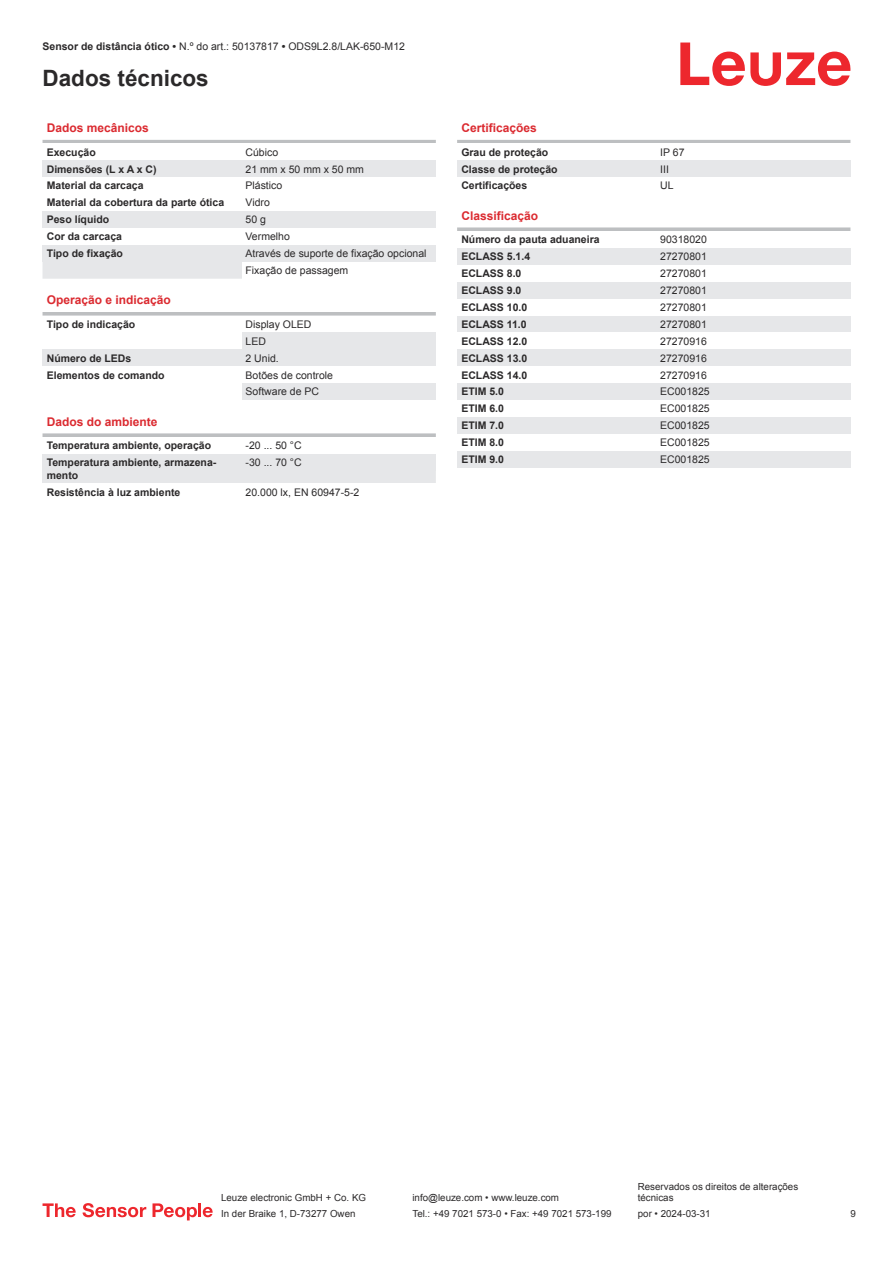
<style>
.page{position:relative;width:893px;height:1263px;background:#fff}
.page>*{position:absolute;margin:0;border:0;box-sizing:border-box;transform-origin:0 0}
.t1{font:700 22.5px "Arial";color:#2b292a}
.t2{font:700 12px "Arial";color:#db2a30}
.t3{font:700 10.5px/12.6px "Arial";color:#2b292a}
.t4{font:10.5px/17px "Arial";color:#2b292a}
.t5{font:9.75px/11.7px "Arial";color:#2b292a}
.s1{font-weight:700}
</style>
<div class="page">
<svg style="left:680px;top:43px;width:170px;height:43px"></svg>
<svg style="left:43px;top:262px;width:393px;height:221px"></svg>
<hr style="left:43px;top:140px;width:393px;height:3px;background:#bdbfc1">
<div style="left:43px;top:160px;width:199px;height:17px;background:#e6e7e9"></div>
<div style="left:242px;top:160px;width:194px;height:17px;background:#e6e7e9"></div>
<div style="left:43px;top:211px;width:199px;height:17px;background:#e6e7e9"></div>
<div style="left:242px;top:211px;width:194px;height:17px;background:#e6e7e9"></div>
<div style="left:43px;top:245px;width:199px;height:17px;background:#e6e7e9"></div>
<div style="left:242px;top:245px;width:194px;height:17px;background:#e6e7e9"></div>
<div style="left:242px;top:262px;width:194px;height:17px;background:#fff"></div>
<div style="left:43px;top:296px;width:393px;height:18px;background:#fff"></div>
<svg style="left:43px;top:312px;width:393px;height:4px;background:#c3c5c7"></svg>
<div style="left:43px;top:316px;width:199px;height:16px;background:#fff"></div>
<div style="left:242px;top:316px;width:194px;height:16px;background:#fff"></div>
<div style="left:242px;top:332px;width:194px;height:17px;background:#e6e7e9"></div>
<div style="left:43px;top:349px;width:199px;height:17px;background:#e6e7e9"></div>
<div style="left:242px;top:349px;width:194px;height:17px;background:#e6e7e9"></div>
<div style="left:43px;top:366px;width:199px;height:17px;background:#fff"></div>
<div style="left:242px;top:366px;width:194px;height:17px;background:#fff"></div>
<div style="left:242px;top:383px;width:194px;height:17px;background:#e6e7e9"></div>
<div style="left:43px;top:417px;width:393px;height:18px;background:#fff"></div>
<svg style="left:43px;top:433px;width:393px;height:4px;background:#c3c5c7"></svg>
<div style="left:43px;top:437px;width:199px;height:17px;background:#fff"></div>
<div style="left:242px;top:437px;width:194px;height:17px;background:#fff"></div>
<div style="left:43px;top:454px;width:199px;height:29px;background:#e6e7e9"></div>
<div style="left:242px;top:454px;width:194px;height:17px;background:#e6e7e9"></div>
<hr style="left:457px;top:140px;width:393px;height:3px;background:#bdbfc1">
<div style="left:457px;top:160px;width:200px;height:17px;background:#e6e7e9"></div>
<div style="left:657px;top:160px;width:193px;height:17px;background:#e6e7e9"></div>
<svg style="left:457px;top:227px;width:393px;height:4px;background:#c4c6c8"></svg>
<div style="left:457px;top:248px;width:200px;height:17px;background:#e6e7e9"></div>
<div style="left:657px;top:248px;width:193px;height:17px;background:#e6e7e9"></div>
<div style="left:457px;top:282px;width:200px;height:17px;background:#e6e7e9"></div>
<div style="left:657px;top:282px;width:193px;height:17px;background:#e6e7e9"></div>
<div style="left:457px;top:316px;width:200px;height:16px;background:#e6e7e9"></div>
<div style="left:657px;top:316px;width:193px;height:16px;background:#e6e7e9"></div>
<div style="left:457px;top:349px;width:200px;height:17px;background:#e6e7e9"></div>
<div style="left:657px;top:349px;width:193px;height:17px;background:#e6e7e9"></div>
<div style="left:457px;top:383px;width:200px;height:17px;background:#e6e7e9"></div>
<div style="left:657px;top:383px;width:193px;height:17px;background:#e6e7e9"></div>
<div style="left:457px;top:417px;width:200px;height:17px;background:#e6e7e9"></div>
<div style="left:657px;top:417px;width:193px;height:17px;background:#e6e7e9"></div>
<div style="left:457px;top:451px;width:200px;height:17px;background:#e6e7e9"></div>
<div style="left:657px;top:451px;width:193px;height:17px;background:#e6e7e9"></div>
<svg style="left:43px;top:1203px;width:33px;height:14px"></svg>
<svg style="left:83px;top:1203px;width:63px;height:14px"></svg>
<svg style="left:153px;top:1203px;width:44px;height:17px"></svg>
<hr style="left:198px;top:1203px;width:3px;height:14px;background:#ed272d">
<svg style="left:203px;top:1207px;width:10px;height:10px"></svg>
<p class="t4" style="left:43px;top:39px;width:364px"><span class="s1">Sensor de distância ótico •</span> N.º do art.: 50137817 <span class="s1">•</span> ODS9L2.8/LAK-650-M12</p>
<h1 class="t1" style="left:43px;top:70px;width:168px">Dados técnicos</h1>
<p class="t2" style="left:47px;top:123px;width:104px">Dados mecânicos</p>
<p class="t3" style="left:47px;top:147px;width:51px">Execução</p>
<p class="t4" style="left:246px;top:144px;width:34px">Cúbico</p>
<p class="t3" style="left:47px;top:164px;width:111px">Dimensões (L x A x C)</p>
<p class="t4" style="left:246px;top:161px;width:120px">21 mm x 50 mm x 50 mm</p>
<p class="t3" style="left:47px;top:180px;width:98px">Material da carcaça</p>
<p class="t4" style="left:246px;top:178px;width:38px">Plástico</p>
<p class="t3" style="left:47px;top:197px;width:179px">Material da cobertura da parte ótica</p>
<p class="t4" style="left:246px;top:195px;width:26px">Vidro</p>
<p class="t3" style="left:47px;top:214px;width:64px">Peso líquido</p>
<p class="t4" style="left:246px;top:212px;width:22px">50 g</p>
<p class="t3" style="left:47px;top:231px;width:77px">Cor da carcaça</p>
<p class="t4" style="left:246px;top:229px;width:46px">Vermelho</p>
<p class="t3" style="left:47px;top:248px;width:78px">Tipo de fixação</p>
<p class="t4" style="left:246px;top:246px;width:182px">Através de suporte de fixação opcional<br>Fixação de passagem</p>
<p class="t2" style="left:47px;top:296px;width:126px">Operação e indicação</p>
<p class="t3" style="left:47px;top:319px;width:90px">Tipo de indicação</p>
<p class="t4" style="left:246px;top:317px;width:67px">Display OLED<br>LED</p>
<p class="t3" style="left:47px;top:353px;width:86px">Número de LEDs</p>
<p class="t4" style="left:246px;top:350px;width:35px">2 Unid.</p>
<p class="t3" style="left:47px;top:369px;width:119px">Elementos de comando</p>
<p class="t4" style="left:246px;top:367px;width:89px">Botões de controle<br>Software de PC</p>
<p class="t2" style="left:47px;top:417px;width:112px">Dados do ambiente</p>
<p class="t3" style="left:47px;top:440px;width:166px">Temperatura ambiente, operação</p>
<p class="t4" style="left:246px;top:438px;width:58px">-20 ... 50 °C</p>
<p class="t3" style="left:47px;top:457px;width:171px">Temperatura ambiente, armazena&shy;mento</p>
<p class="t4" style="left:246px;top:455px;width:58px">-30 ... 70 °C</p>
<p class="t3" style="left:47px;top:487px;width:135px">Resistência à luz ambiente</p>
<p class="t4" style="left:246px;top:484px;width:115px">20.000 lx, EN 60947-5-2</p>
<p class="t2" style="left:461px;top:123px;width:77px">Certificações</p>
<p class="t3" style="left:461px;top:147px;width:88px">Grau de proteção</p>
<p class="t4" style="left:660px;top:144px;width:26px">IP 67</p>
<p class="t3" style="left:461px;top:164px;width:98px">Classe de proteção</p>
<p class="t4" style="left:660px;top:161px;width:10px">III</p>
<p class="t3" style="left:461px;top:180px;width:67px">Certificações</p>
<p class="t4" style="left:660px;top:178px;width:15px">UL</p>
<p class="t2" style="left:461px;top:211px;width:78px">Classificação</p>
<p class="t3" style="left:461px;top:234px;width:140px">Número da pauta aduaneira</p>
<p class="t4" style="left:660px;top:232px;width:48px">90318020</p>
<p class="t3" style="left:461px;top:251px;width:70px">ECLASS 5.1.4</p>
<p class="t4" style="left:660px;top:249px;width:48px">27270801</p>
<p class="t3" style="left:461px;top:268px;width:62px">ECLASS 8.0</p>
<p class="t4" style="left:660px;top:266px;width:48px">27270801</p>
<p class="t3" style="left:461px;top:285px;width:62px">ECLASS 9.0</p>
<p class="t4" style="left:660px;top:283px;width:48px">27270801</p>
<p class="t3" style="left:461px;top:302px;width:67px">ECLASS 10.0</p>
<p class="t4" style="left:660px;top:300px;width:48px">27270801</p>
<p class="t3" style="left:461px;top:319px;width:67px">ECLASS 11.0</p>
<p class="t4" style="left:660px;top:317px;width:48px">27270801</p>
<p class="t3" style="left:461px;top:336px;width:67px">ECLASS 12.0</p>
<p class="t4" style="left:660px;top:333px;width:48px">27270916</p>
<p class="t3" style="left:461px;top:353px;width:67px">ECLASS 13.0</p>
<p class="t4" style="left:660px;top:350px;width:48px">27270916</p>
<p class="t3" style="left:461px;top:369px;width:67px">ECLASS 14.0</p>
<p class="t4" style="left:660px;top:367px;width:48px">27270916</p>
<p class="t3" style="left:461px;top:386px;width:44px">ETIM 5.0</p>
<p class="t4" style="left:660px;top:384px;width:51px">EC001825</p>
<p class="t3" style="left:461px;top:403px;width:44px">ETIM 6.0</p>
<p class="t4" style="left:660px;top:401px;width:51px">EC001825</p>
<p class="t3" style="left:461px;top:420px;width:44px">ETIM 7.0</p>
<p class="t4" style="left:660px;top:418px;width:51px">EC001825</p>
<p class="t3" style="left:461px;top:437px;width:44px">ETIM 8.0</p>
<p class="t4" style="left:660px;top:435px;width:51px">EC001825</p>
<p class="t3" style="left:461px;top:454px;width:44px">ETIM 9.0</p>
<p class="t4" style="left:660px;top:452px;width:51px">EC001825</p>
<p class="t5" style="left:221px;top:1193px;width:146px">Leuze electronic GmbH + Co. KG</p>
<p class="t5" style="left:412px;top:1193px;width:148px">info@leuze.com • www.leuze.com</p>
<p class="t5" style="left:638px;top:1181px;width:162px">Reservados os direitos de alterações técnicas</p>
<p class="t5" style="left:221px;top:1209px;width:136px">In der Braike 1, D-73277 Owen</p>
<p class="t5" style="left:412px;top:1209px;width:201px">Tel.: +49 7021 573-0 • Fax: +49 7021 573-199</p>
<p class="t5" style="left:638px;top:1209px;width:74px">por • 2024-03-31</p>
<p class="t5" style="left:850px;top:1209px;width:7px">9</p>
</div>
